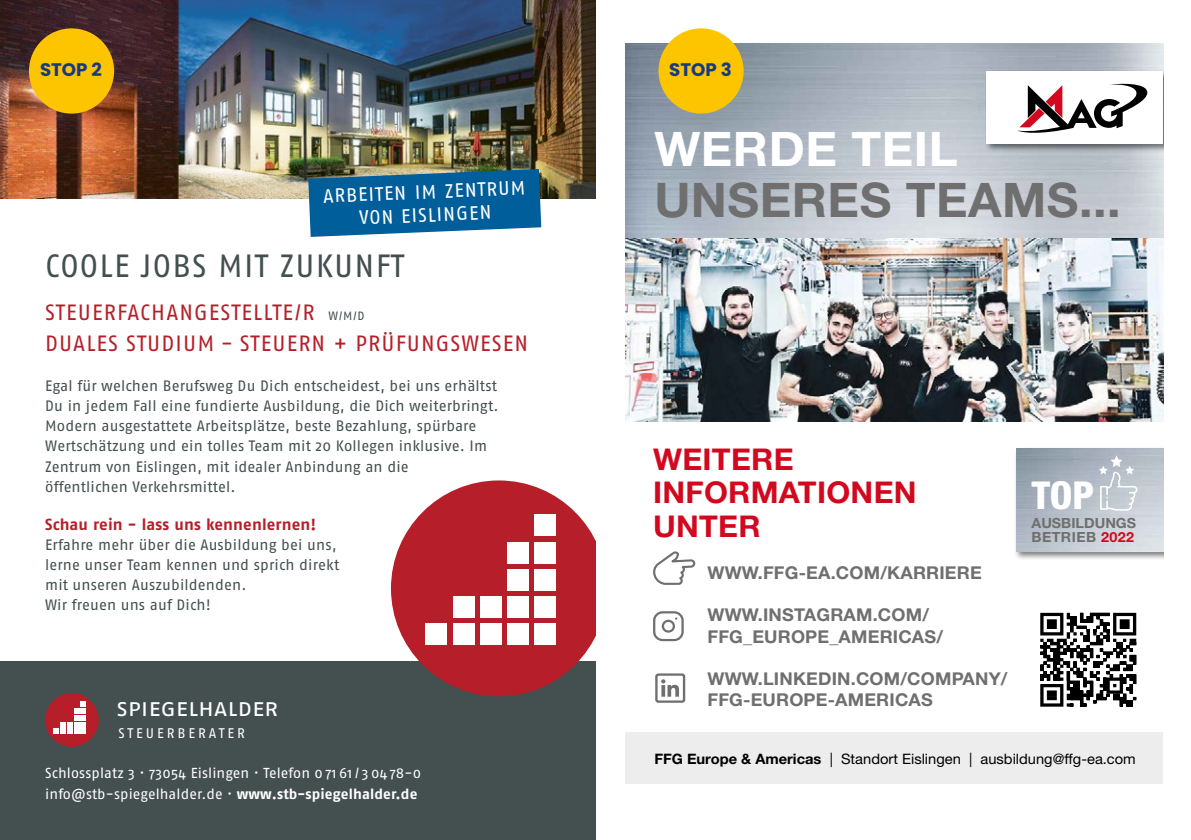
<style>
.page{position:relative;width:1191px;height:840px;background:#fff}
.page>*{position:absolute;margin:0;border:0;box-sizing:border-box;transform-origin:0 0}
.t1{font:700 47.6px "Helvetica Neue LT Pro";letter-spacing:.01em;color:#706f6f}
.t2{font:700 47.6px "Helvetica Neue LT Pro";letter-spacing:.01em;color:#fff}
.t3{font:800 condensed 38.4px "Helvetica Neue LT Pro";color:#fff}
.t4{font:32.2px "Fago No";letter-spacing:.04em;color:#444f50}
.t5{font:700 30px/33.6px "Helvetica Neue LT Pro";letter-spacing:.01em;color:#d2091e}
.t6{font:24.6px "Fago No Regular Caps";color:#fff}
.t7{font:22px/30.8px "Fago No";letter-spacing:.05em;color:#b61f29}
.t8{font:19.4px/23.2px "Fago No";color:#fff;text-align:center}
.t9{font:700 18.2px "Poppins";color:#173a86}
.t10{font:700 17.6px/21.2px "Helvetica Neue LT Pro";letter-spacing:.01em;color:#706f6f}
.t11{font:700 16px "Fago OT";letter-spacing:.01em;color:#b61f29}
.t12{font:15px/20px "Fago No";letter-spacing:.01em;color:#444f50}
.t13{font:14.4px/21.2px "Fago No";letter-spacing:.01em;color:#fff}
.t14{font:14.4px "Helvetica Neue LT Pro";color:#000}
.t15{font:700 14px/14.6px "Helvetica Neue LT Pro";color:#706f6f}
.t16{font:14px "Fago No";letter-spacing:.21em;color:#fff}
.s1{font-size:12px;color:#444f50}
.s2{font-family:"Fago OT";font-weight:700}
.s3{color:#d2091e}
.s4{font-weight:700}
</style>
<div class="page">
<img style="left:626px;top:237px;width:537px;height:184px">
<div style="left:626px;top:732px;width:537px;height:51px;background:#ededed"></div>
<img style="left:626px;top:43px;width:537px;height:194px">
<div style="left:1014px;top:446px;width:149px;height:114px;background:#000;opacity:.5"></div>
<img style="left:1016px;top:448px;width:147px;height:103px">
<svg style="left:1098px;top:455px;width:39px;height:55px;background:#c5ccd3"></svg>
<svg style="left:1040px;top:612px;width:96px;height:94px"></svg>
<div style="left:985px;top:69px;width:178px;height:83px;background:#000;opacity:.5"></div>
<div style="left:986px;top:71px;width:177px;height:73px;background:#fff"></div>
<svg style="left:1017px;top:84px;width:130px;height:49px"></svg>
<svg style="left:653px;top:551px;width:43px;height:34px"></svg>
<svg style="left:653px;top:611px;width:30px;height:29px"></svg>
<div style="left:655px;top:673px;width:30px;height:29px;border:2px solid #706f6f;border-radius:2px"></div>
<svg style="left:661px;top:679px;width:18px;height:17px"></svg>
<img style="left:0;top:0;width:595px;height:198px">
<svg style="left:308px;top:169px;width:233px;height:68px;background:#1d6d9d"></svg>
<div style="left:0;top:661px;width:595px;height:178px;background:#444f50"></div>
<svg style="left:391px;top:480px;width:204px;height:216px;fill:#b61f29"></svg>
<div style="left:425px;top:623px;width:22px;height:22px;background:#fff"></div>
<div style="left:453px;top:623px;width:21px;height:22px;background:#fff"></div>
<div style="left:453px;top:596px;width:21px;height:21px;background:#fff"></div>
<div style="left:480px;top:623px;width:22px;height:22px;background:#fff"></div>
<div style="left:480px;top:596px;width:22px;height:21px;background:#fff"></div>
<div style="left:507px;top:623px;width:22px;height:22px;background:#fff"></div>
<div style="left:534px;top:623px;width:22px;height:22px;background:#fff"></div>
<div style="left:507px;top:596px;width:22px;height:21px;background:#fff"></div>
<div style="left:534px;top:596px;width:22px;height:21px;background:#fff"></div>
<div style="left:507px;top:568px;width:22px;height:22px;background:#fff"></div>
<div style="left:534px;top:568px;width:22px;height:22px;background:#fff"></div>
<div style="left:507px;top:541px;width:22px;height:22px;background:#fff"></div>
<div style="left:534px;top:514px;width:22px;height:22px;background:#fff"></div>
<div style="left:534px;top:541px;width:22px;height:22px;background:#fff"></div>
<div style="left:45px;top:692px;width:54px;height:54px;background:#b61f29;border-radius:50%"></div>
<svg style="left:54px;top:701px;width:32px;height:32px"></svg>
<div style="left:29px;top:28px;width:85px;height:85px;background:#fdc400;border-radius:50%"></div>
<div style="left:658px;top:28px;width:85px;height:85px;background:#fdc400;border-radius:50%"></div>
<p class="t9" style="left:40px;top:59px;width:63px">STOP 2</p>
<p class="t9" style="left:669px;top:59px;width:64px">STOP 3</p>
<p class="t8" style="left:323px;top:183px;width:204px;rotate:-2deg">ARBEITEN IM ZENTRUM<br>VON EISLINGEN</p>
<h3 class="t4" style="left:45px;top:247px;width:360px">COOLE JOBS MIT ZUKUNFT</h3>
<h3 class="t7" style="left:45px;top:297px;width:484px">STEUERFACHANGESTELLTE/R <span class="s1">W/M/D<br></span>DUALES STUDIUM - STEUERN + PRÜFUNGSWESEN</h3>
<p class="t12" style="left:45px;top:375px;width:455px">Egal für welchen Berufsweg Du Dich entscheidest, bei uns erhältst Du in jedem Fall eine fundierte Ausbildung, die Dich weiterbringt.<br>Modern ausgestattete Arbeitsplätze, beste Bezahlung, spürbare Wertschätzung und ein tolles Team mit 20 Kollegen inklusive. Im Zentrum von Eislingen, mit idealer Anbindung an die<br>öffentlichen Verkehrsmittel.</p>
<p class="t11" style="left:45px;top:514px;width:273px">Schau rein - lass uns kennenlernen!</p>
<p class="t12" style="left:45px;top:534px;width:296px">Erfahre mehr über die Ausbildung bei uns, lerne unser Team kennen und sprich direkt mit unseren Auszubildenden.<br>Wir freuen uns auf Dich!</p>
<h3 class="t6" style="left:116px;top:693px;width:163px">spiegelhalder</h3>
<p class="t16" style="left:118px;top:725px;width:128px">STEUERBERATER</p>
<p class="t13" style="left:45px;top:761px;width:377px">Schlossplatz 3 · 73054 Eislingen · Telefon 0 71 61 / 3 04 78-0 info@stb-spiegelhalder.de · <span class="s2">www.stb-spiegelhalder.de</span></p>
<h1 class="t2" style="left:654px;top:119px;width:305px">WERDE TEIL</h1>
<h1 class="t1" style="left:654px;top:170px;width:468px">UNSERES TEAMS...</h1>
<h3 class="t5" style="left:653px;top:441px;width:265px">WEITERE<br>INFORMATIONEN<br>UNTER</h3>
<p class="t10" style="left:707px;top:561px;width:276px">WWW.FFG-EA.COM/KARRIERE</p>
<p class="t10" style="left:707px;top:603px;width:237px">WWW.INSTAGRAM.COM/<br>FFG_EUROPE_AMERICAS/</p>
<p class="t10" style="left:707px;top:667px;width:302px">WWW.LINKEDIN.COM/COMPANY/<br>FFG-EUROPE-AMERICAS</p>
<h2 class="t3" style="left:1031px;top:472px;width:64px">TOP</h2>
<p class="t15" style="left:1031px;top:515px;width:106px">AUSBILDUNGS<br>BETRIEB <span class="s3">2022</span></p>
<p class="t14" style="left:654px;top:749px;width:483px"><span class="s4">FFG Europe &amp; Americas</span> | Standort Eislingen | ausbildung@ffg-ea.com</p>
</div>
